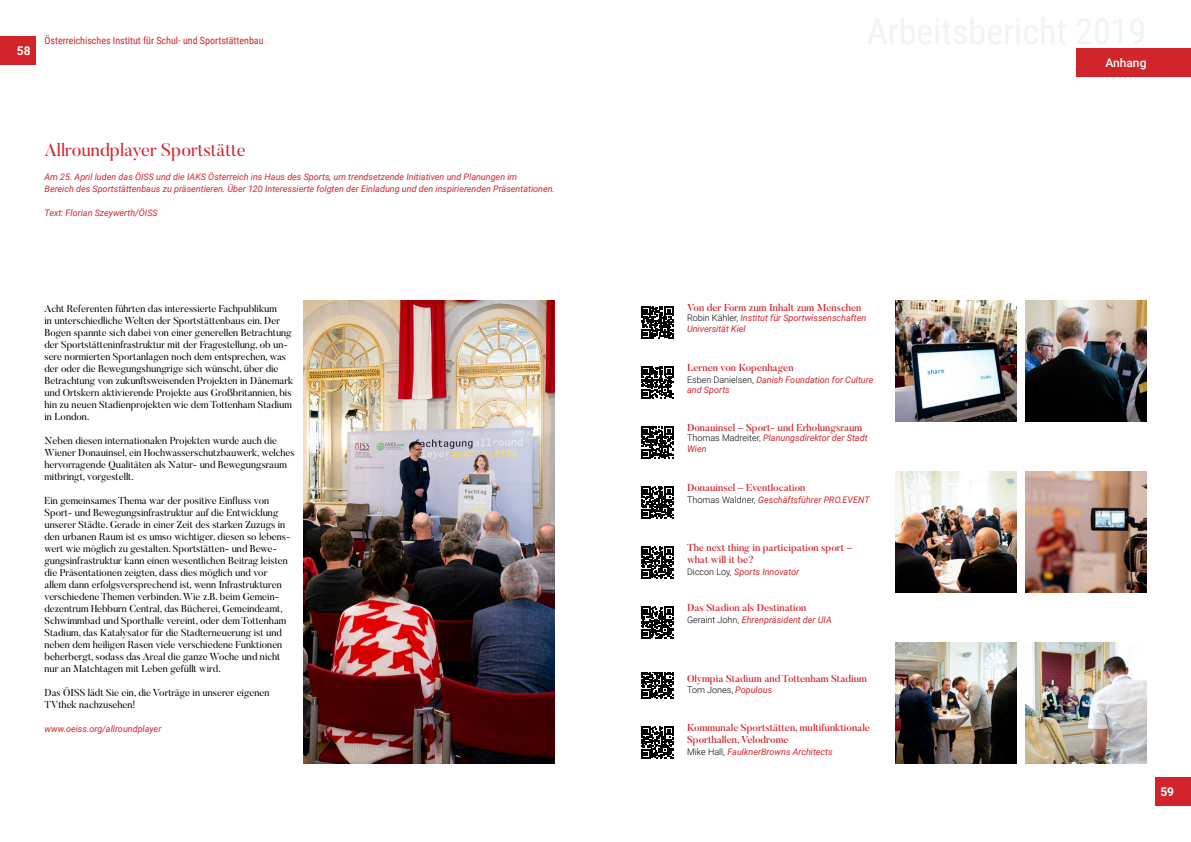
<style>
.page{position:relative;width:1191px;height:842px;background:#fff}
.page>*{position:absolute;margin:0;border:0;box-sizing:border-box;transform-origin:0 0}
.t1{font:18px "Butler";color:#d1242b}
.t2{font:500 12px "Roboto";color:#fff}
.t3{font:700 12px "Roboto";color:#fff}
.t4{font:10px/12px "Butler";color:#000}
.t5{font:500 10px/12px "Butler";color:#d1242b}
.t6{font:10px "Roboto Condensed";color:#d1242b}
.t7{font:italic 9px/10.8px "Roboto";color:#d1242b}
.t8{font:300 9px "Roboto";color:#000}
.s1{font-weight:300;font-style:normal;color:#000}
.s2{font-weight:400;font-style:italic;color:#d1242b}
</style>
<div class="page">
<div style="left:0;top:36px;width:36px;height:28px;background:#d1242b"></div>
<div style="left:1155px;top:778px;width:36px;height:28px;background:#d1242b"></div>
<div style="left:1076px;top:48px;width:115px;height:28px;background:#d1242b"></div>
<svg style="left:641px;top:306px;width:32px;height:32px"></svg>
<svg style="left:641px;top:366px;width:32px;height:32px"></svg>
<svg style="left:641px;top:426px;width:32px;height:32px"></svg>
<svg style="left:641px;top:486px;width:32px;height:32px"></svg>
<svg style="left:641px;top:546px;width:32px;height:32px"></svg>
<svg style="left:641px;top:606px;width:32px;height:32px"></svg>
<svg style="left:641px;top:672px;width:32px;height:26px"></svg>
<svg style="left:641px;top:726px;width:32px;height:32px"></svg>
<img style="left:304px;top:300px;width:251px;height:463px">
<img style="left:895px;top:300px;width:121px;height:121px">
<img style="left:1025px;top:300px;width:121px;height:121px">
<img style="left:895px;top:472px;width:121px;height:121px">
<img style="left:1025px;top:472px;width:121px;height:121px">
<img style="left:895px;top:642px;width:121px;height:121px">
<img style="left:1025px;top:642px;width:121px;height:121px">
<p class="t3" style="left:17px;top:42px;width:15px">58</p>
<p class="t6" style="left:45px;top:33px;width:221px">Österreichisches Institut für Schul- und Sportstättenbau</p>
<h1 class="t1" style="left:45px;top:138px;width:202px">Allroundplayer Sportstätte</h1>
<p class="t7" style="left:45px;top:170px;width:512px;line-height:12px">Am 25. April luden das ÖISS und die IAKS Österreich ins Haus des Sports, um trendsetzende Initiativen und Planungen im<br>Bereich des Sportstättenbaus zu präsentieren. Über 120 Interessierte folgten der Einladung und den inspirierenden Präsentationen.</p>
<p class="t7" style="left:45px;top:207px;width:115px">Text: Florian Szeywerth/ÖISS</p>
<p class="t4" style="left:45px;top:302px;width:250px">Acht Referenten führten das interessierte Fachpublikum<br>in unterschiedliche Welten der Sportstättenbaus ein. Der Bogen spannte sich dabei von einer generellen Betrachtung der Sportstätteninfrastruktur mit der Fragestellung, ob un&shy;sere normierten Sportanlagen noch dem entsprechen, was der oder die Bewegungshungrige sich wünscht, über die Betrachtung von zukunftsweisenden Projekten in Dänemark und Ortskern aktivierende Projekte aus Großbritannien, bis hin zu neuen Stadienprojekten wie dem Tottenham Stadium in London.</p>
<p class="t4" style="left:45px;top:434px;width:252px">Neben diesen internationalen Projekten wurde auch die Wiener Donauinsel, ein Hochwasserschutzbauwerk, welches hervorragende Qualitäten als Natur- und Bewegungsraum mitbringt, vorgestellt.</p>
<p class="t4" style="left:45px;top:494px;width:247px">Ein gemeinsames Thema war der positive Einfluss von Sport- und Bewegungsinfrastruktur auf die Entwicklung unserer Städte. Gerade in einer Zeit des starken Zuzugs in den urbanen Raum ist es umso wichtiger, diesen so lebens&shy;wert wie möglich zu gestalten. Sportstätten- und Bewe&shy;gungsinfrastruktur kann einen wesentlichen Beitrag leisten die Präsentationen zeigten, dass dies möglich und vor allem dann erfolgsversprechend ist, wenn Infrastrukturen verschiedene Themen verbinden. Wie z.B. beim Gemein&shy;dezentrum Hebburn Central, das Bücherei, Gemeindeamt, Schwimmbad und Sporthalle vereint, oder dem Tottenham Stadium, das Katalysator für die Stadterneuerung ist und neben dem heiligen Rasen viele verschiedene Funktionen beherbergt, sodass das Areal die ganze Woche und nicht nur an Matchtagen mit Leben gefüllt wird.</p>
<p class="t4" style="left:45px;top:686px;width:226px">Das ÖISS lädt Sie ein, die Vorträge in unserer eigenen<br>TVthek nachzusehen!</p>
<p class="t7" style="left:45px;top:723px;width:118px">www.oeiss.org/allroundplayer</p>
<p class="t5" style="left:687px;top:301px;width:176px">Von der Form zum Inhalt zum Menschen</p>
<p class="t7" style="left:687px;top:312px;width:181px"><span class="s1">Robin Kähler,</span> Institut für Sportwissenschaften<br>Universität Kiel</p>
<p class="t5" style="left:687px;top:361px;width:108px">Lernen von Kopenhagen</p>
<p class="t7" style="left:687px;top:374px;width:188px"><span class="s1">Esben Danielsen,</span> Danish Foundation for Culture and Sports</p>
<p class="t5" style="left:687px;top:421px;width:177px">Donauinsel – Sport- und Erholungsraum</p>
<p class="t7" style="left:687px;top:432px;width:182px"><span class="s1">Thomas Madreiter,</span> Planungsdirektor der Stadt<br>Wien</p>
<p class="t5" style="left:687px;top:481px;width:120px">Donauinsel – Eventlocation</p>
<p class="t7" style="left:687px;top:494px;width:184px"><span class="s1">Thomas Waldner,</span> Geschäftsführer PRO.EVENT</p>
<p class="t5" style="left:687px;top:541px;width:167px">The next thing in participation sport – what will it be?</p>
<p class="t7" style="left:687px;top:566px;width:114px"><span class="s1">Diccon Loy,</span> Sports Innovator</p>
<p class="t5" style="left:687px;top:601px;width:121px">Das Stadion als Destination</p>
<p class="t7" style="left:687px;top:614px;width:146px"><span class="s1">Geraint John,</span> Ehrenpräsident der UIA</p>
<p class="t5" style="left:687px;top:672px;width:181px">Olympia Stadium and Tottenham Stadium</p>
<p class="t8" style="left:687px;top:683px;width:87px">Tom Jones, <span class="s2">Populous</span></p>
<p class="t5" style="left:687px;top:721px;width:184px">Kommunale Sportstätten, multifunktionale<br>Sporthallen, Velodrome</p>
<p class="t7" style="left:687px;top:746px;width:147px"><span class="s1">Mike Hall,</span> FaulknerBrowns Architects</p>
<p class="t2" style="left:1105px;top:54px;width:43px">Anhang</p>
<p class="t3" style="left:1160px;top:784px;width:15px">59</p>
</div>
